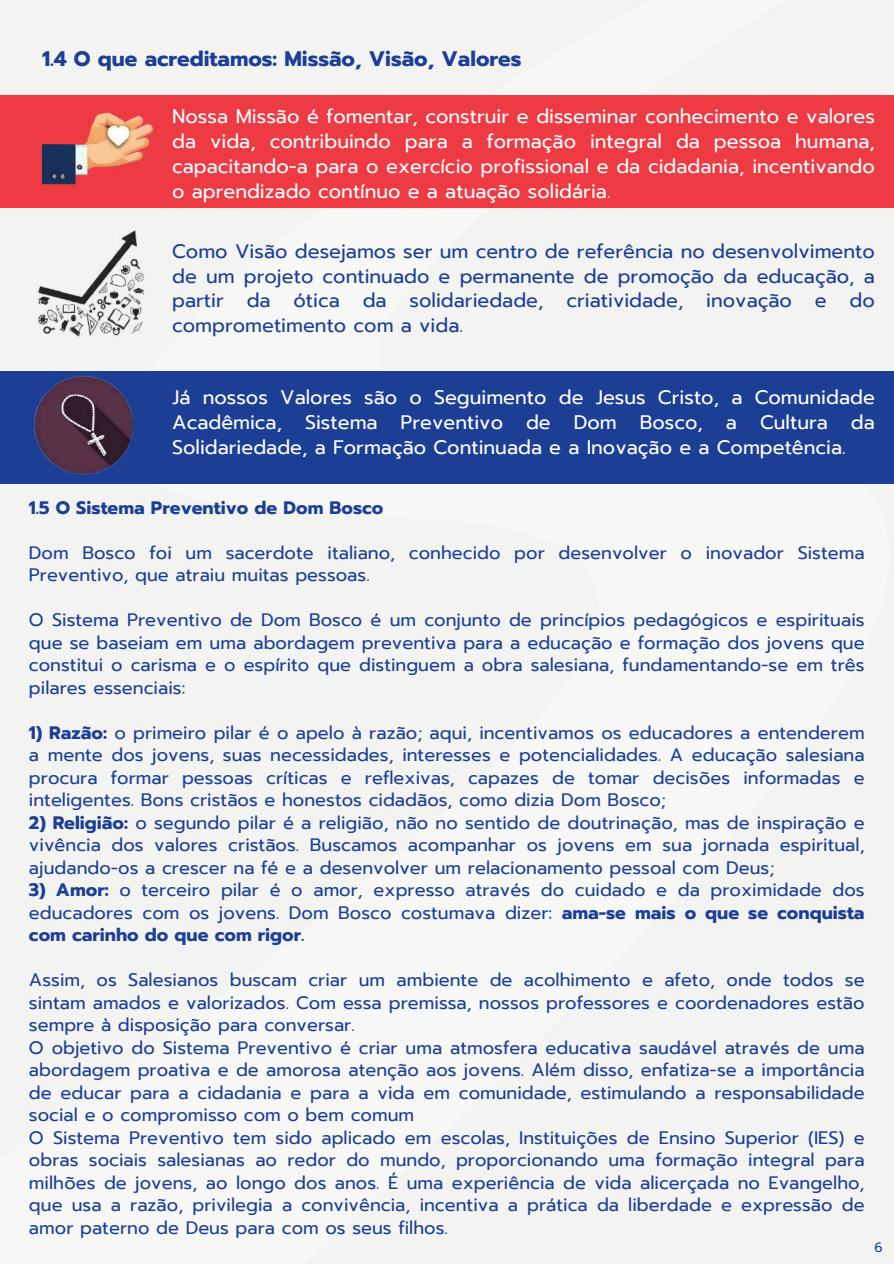
<style>
.page{position:relative;width:894px;height:1264px;background:#fff}
.page>*{position:absolute;margin:0;border:0;box-sizing:border-box;transform-origin:0 0}
.t1{font:700 21px "Prompt";color:#1c3f95}
.t2{font:19.5px/24.8px "Prompt";color:#fff;text-align:justify}
.t3{font:19.5px/24.8px "Prompt";color:#1c3f95;text-align:justify}
.t4{font:18px/22.5px "Prompt";color:#1c3f95;text-align:justify}
.t5{font:700 18px "Prompt";color:#1c3f95}
.t6{font:13.5px "Prompt";color:#1c3f95}
.s1{font-weight:700}
</style>
<div class="page">
<div style="left:0;top:0;width:893px;height:1263px;background:#f3f3f1"></div>
<div style="left:0;top:371px;width:893px;height:112px;background:#1c3f95"></div>
<img style="left:34px;top:375px;width:99px;height:100px">
<img style="left:37px;top:230px;width:107px;height:106px">
<div style="left:0;top:96px;width:893px;height:112px;background:#ee3a43"></div>
<img style="left:42px;top:112px;width:112px;height:73px">
<p class="t1" style="left:42px;top:43px;width:481px">1.4 O que acreditamos: Missão, Visão, Valores</p>
<p class="t2" style="left:172px;top:104px;width:704px">Nossa Missão é fomentar, construir e disseminar conhecimento e valores da vida, contribuindo para a formação integral da pessoa humana, capacitando-a para o exercício profissional e da cidadania, incentivando o aprendizado contínuo e a atuação solidária.</p>
<p class="t3" style="left:172px;top:239px;width:704px">Como Visão desejamos ser um centro de referência no desenvolvimento de um projeto continuado e permanente de promoção da educação, a partir da ótica da solidariedade, criatividade, inovação e do comprometimento com a vida.</p>
<p class="t2" style="left:172px;top:385px;width:704px">Já nossos Valores são o Seguimento de Jesus Cristo, a Comunidade Acadêmica, Sistema Preventivo de Dom Bosco, a Cultura da Solidariedade, a Formação Continuada e a Inovação e a Competência.</p>
<p class="t5" style="left:29px;top:494px;width:356px">1.5 O Sistema Preventivo de Dom Bosco</p>
<p class="t4" style="left:29px;top:541px;width:836px">Dom Bosco foi um sacerdote italiano, conhecido por desenvolver o inovador Sistema<br>Preventivo, que atraiu muitas pessoas.</p>
<p class="t4" style="left:29px;top:609px;width:836px">O Sistema Preventivo de Dom Bosco é um conjunto de princípios pedagógicos e espirituais que se baseiam em uma abordagem preventiva para a educação e formação dos jovens que constitui o carisma e o espírito que distinguem a obra salesiana, fundamentando-se em três pilares essenciais:</p>
<p class="t4" style="left:29px;top:721px;width:836px"><span class="s1">1) Razão:</span> o primeiro pilar é o apelo à razão; aqui, incentivamos os educadores a entenderem a mente dos jovens, suas necessidades, interesses e potencialidades. A educação salesiana procura formar pessoas críticas e reflexivas, capazes de tomar decisões informadas e inteligentes. Bons cristãos e honestos cidadãos, como dizia Dom Bosco;</p>
<p class="t4" style="left:29px;top:811px;width:836px"><span class="s1">2) Religião:</span> o segundo pilar é a religião, não no sentido de doutrinação, mas de inspiração e vivência dos valores cristãos. Buscamos acompanhar os jovens em sua jornada espiritual, ajudando-os a crescer na fé e a desenvolver um relacionamento pessoal com Deus;</p>
<p class="t4" style="left:29px;top:879px;width:836px"><span class="s1">3) Amor:</span> o terceiro pilar é o amor, expresso através do cuidado e da proximidade dos educadores com os jovens. Dom Bosco costumava dizer: <span class="s1">ama-se mais o que se conquista com carinho do que com rigor.</span></p>
<p class="t4" style="left:29px;top:969px;width:836px;text-align:left">Assim, os Salesianos buscam criar um ambiente de acolhimento e afeto, onde todos se sintam amados e valorizados. Com essa premissa, nossos professores e coordenadores estão sempre à disposição para conversar.<br>O objetivo do Sistema Preventivo é criar uma atmosfera educativa saudável através de uma abordagem proativa e de amorosa atenção aos jovens. Além disso, enfatiza-se a importância de educar para a cidadania e para a vida em comunidade, estimulando a responsabilidade social e o compromisso com o bem comum<br>O Sistema Preventivo tem sido aplicado em escolas, Instituições de Ensino Superior (IES) e obras sociais salesianas ao redor do mundo, proporcionando uma formação integral para milhões de jovens, ao longo dos anos. É uma experiência de vida alicerçada no Evangelho, que usa a razão, privilegia a convivência, incentiva a prática da liberdade e expressão de amor paterno de Deus para com os seus filhos.</p>
<p class="t6" style="left:874px;top:1236px;width:10px">6</p>
</div>
